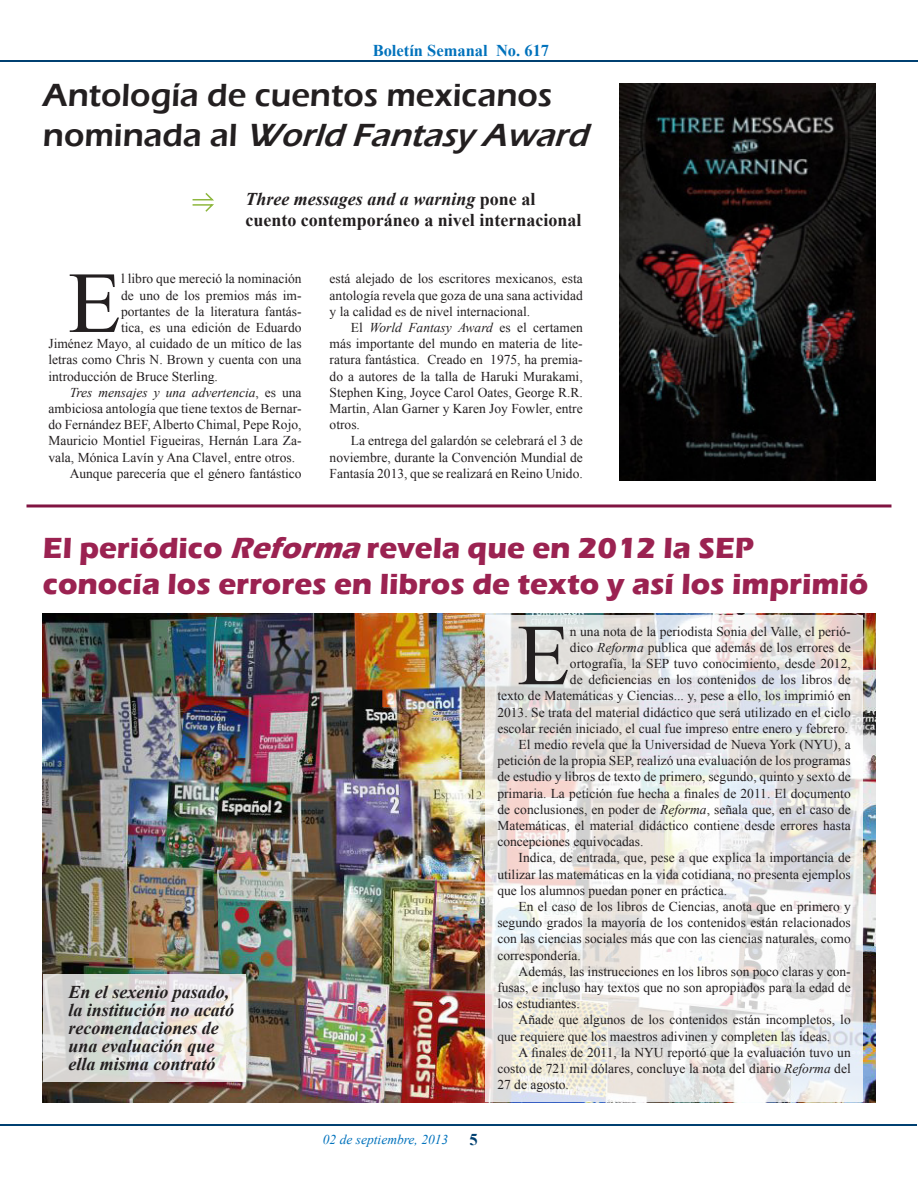
<style>
.page{position:relative;width:918px;height:1188px;background:#fff}
.page>*{position:absolute;margin:0;border:0;box-sizing:border-box;transform-origin:0 0}
.Cuerpo_de_Texto{font:86.85px "Times New Roman";color:#231f20}
.Cabeza_secundaria{font:600 33px/39.6px "Eras ITC";color:#231f20}
.Cabeza_principal{font:700 30px/36px "Eras ITC";color:#9b2251}
.Bajada{font:italic 700 18px/18px "Times New Roman";color:#231f20}
.Bajada-2{font:700 18px/21.6px "Times New Roman";color:#231f20}
.t1{font:700 16.5px "Times New Roman";color:#0072bc}
.t2{font:700 16.5px "Times New Roman";color:#004071}
.Cuerpo_de_Texto-2{font:13.5px/16.2px "Times New Roman";color:#231f20;text-align:justify}
.t3{font:italic 13.5px "Times New Roman";color:#0072bc}
.s1{font-style:italic}
</style>
<div class="page">
<hr style="left:0;top:1124px;width:917px;height:2px;background:#004071">
<hr style="left:0;top:60px;width:917px;height:2px;background:#004071">
<img style="left:43px;top:614px;width:832px;height:488px">
<svg style="left:43px;top:974px;width:202px;height:108px"></svg>
<svg style="left:485px;top:615px;width:378px;height:487px"></svg>
<svg style="left:192px;top:193px;width:22px;height:19px"></svg>
<img style="left:620px;top:84px;width:255px;height:397px">
<hr style="left:27px;top:504px;width:864px;height:3px;background:#801441">
<p class="t1" style="left:373px;top:39px;width:178px">Boletín Semanal No. 617</p>
<p class="Cabeza_secundaria" style="left:43px;top:76px;width:556px">Antología de cuentos mexicanos<br>n o m i n a d a a l <span class="s1">World Fantasy Award</span></p>
<p class="Bajada-2" style="left:245px;top:187px;width:337px"><span class="s1">Three messages and a warning</span> pone al cuento contemporáneo a nivel internacional</p>
<p class="Cuerpo_de_Texto" style="left:68px;top:245px;width:55px">E</p>
<p class="Cuerpo_de_Texto-2" style="left:121px;top:271px;width:182px">l libro que mereció la nominación</p>
<p class="Cuerpo_de_Texto-2" style="left:121px;top:287px;width:182px">de uno de los premios más im-</p>
<p class="Cuerpo_de_Texto-2" style="left:121px;top:303px;width:182px">portantes de la literatura fantás-</p>
<p class="Cuerpo_de_Texto-2" style="left:121px;top:319px;width:182px">tica, es una edición de Eduardo</p>
<p class="Cuerpo_de_Texto-2" style="left:48px;top:335px;width:255px">Jiménez Mayo, al cuidado de un mítico de las</p>
<p class="Cuerpo_de_Texto-2" style="left:48px;top:352px;width:255px">letras como Chris N. Brown y cuenta con una</p>
<p class="Cuerpo_de_Texto-2" style="left:48px;top:368px;width:171px">introducción de Bruce Sterling.</p>
<p class="Cuerpo_de_Texto-2" style="left:48px;top:384px;width:255px;text-indent:21px"><span class="s1">Tres mensajes y una advertencia</span>, es una ambiciosa antología que tiene textos de Bernar&shy;do Fernández BEF, Alberto Chimal, Pepe Rojo, Mauricio Montiel Figueiras, Hernán Lara Za&shy;vala, Mónica Lavín y Ana Clavel, entre otros.</p>
<p class="Cuerpo_de_Texto-2" style="left:70px;top:465px;width:233px">Aunque parecería que el género fantástico</p>
<p class="Cuerpo_de_Texto-2" style="left:330px;top:271px;width:255px">está alejado de los escritores mexicanos, esta antología revela que goza de una sana actividad y la calidad es de nivel internacional.</p>
<p class="Cuerpo_de_Texto-2" style="left:330px;top:319px;width:255px;text-indent:21px">El <span class="s1">World Fantasy Award</span> es el certamen más importante del mundo en materia de lite&shy;ratura fantástica. Creado en 1975, ha premia&shy;do a autores de la talla de Haruki Murakami, Stephen King, Joyce Carol Oates, George R.R.<br>Martin, Alan Garner y Karen Joy Fowler, entre otros.</p>
<p class="Cuerpo_de_Texto-2" style="left:330px;top:433px;width:255px;text-indent:21px">La entrega del galardón se celebrará el 3 de noviembre, durante la Convención Mundial de Fantasía 2013, que se realizará en Reino Unido.</p>
<p class="Cabeza_principal" style="left:43px;top:530px;width:827px">El periódico <span class="s1">Reforma</span> revela que en 2012 la SEP conocía los errores en libros de texto y así los imprimió</p>
<p class="Bajada" style="left:68px;top:983px;width:167px">En el sexenio pasado, la institución no acató recomendaciones de una evaluación que ella misma contrató</p>
<p class="t3" style="left:323px;top:1130px;width:127px">02 de septiembre, 2013</p>
<p class="t2" style="left:470px;top:1129px;width:10px">5</p>
<p class="Cuerpo_de_Texto-2" style="left:497px;top:623px;width:355px;text-align:right">n una nota de la periodista Sonia del Valle, el perió-<br>dico <span class="s1">Reforma</span> publica que además de los errores de<br>ortografía, la SEP tuvo conocimiento, desde 2012,<br>de deficiencias en los contenidos de los libros de<br>texto de Matemáticas y Ciencias... y, pese a ello, los imprimió en 2013. Se trata del material didáctico que será utilizado en el ciclo escolar recién iniciado, el cual fue impreso entre enero y febrero.</p>
<p class="Cuerpo_de_Texto-2" style="left:497px;top:736px;width:355px;text-indent:21px">El medio revela que la Universidad de Nueva York (NYU), a petición de la propia SEP, realizó una evaluación de los programas de estudio y libros de texto de primero, segundo, quinto y sexto de primaria. La petición fue hecha a finales de 2011. El documento de conclusiones, en poder de <span class="s1">Reforma</span>, señala que, en el caso de Matemáticas, el material didáctico contiene desde errores hasta concepciones equivocadas.</p>
<p class="Cuerpo_de_Texto-2" style="left:497px;top:850px;width:355px;text-indent:21px">Indica, de entrada, que, pese a que explica la importancia de utilizar las matemáticas en la vida cotidiana, no presenta ejemplos que los alumnos puedan poner en práctica.</p>
<p class="Cuerpo_de_Texto-2" style="left:497px;top:898px;width:355px;text-indent:21px">En el caso de los libros de Ciencias, anota que en primero y segundo grados la mayoría de los contenidos están relacionados con las ciencias sociales más que con las ciencias naturales, como correspondería.</p>
<p class="Cuerpo_de_Texto-2" style="left:497px;top:963px;width:355px;text-indent:21px">Además, las instrucciones en los libros son poco claras y con&shy;fusas, e incluso hay textos que no son apropiados para la edad de los estudiantes.</p>
<p class="Cuerpo_de_Texto-2" style="left:497px;top:1012px;width:355px;text-indent:21px">Añade que algunos de los contenidos están incompletos, lo que requiere que los maestros adivinen y completen las ideas.</p>
<p class="Cuerpo_de_Texto-2" style="left:497px;top:1044px;width:355px;text-indent:21px">A finales de 2011, la NYU reportó que la evaluación tuvo un costo de 721 mil dólares, concluye la nota del diario <span class="s1">Reforma</span> del 27 de agosto.</p>
<p class="Cuerpo_de_Texto" style="left:517px;top:597px;width:55px">E</p>
</div>
